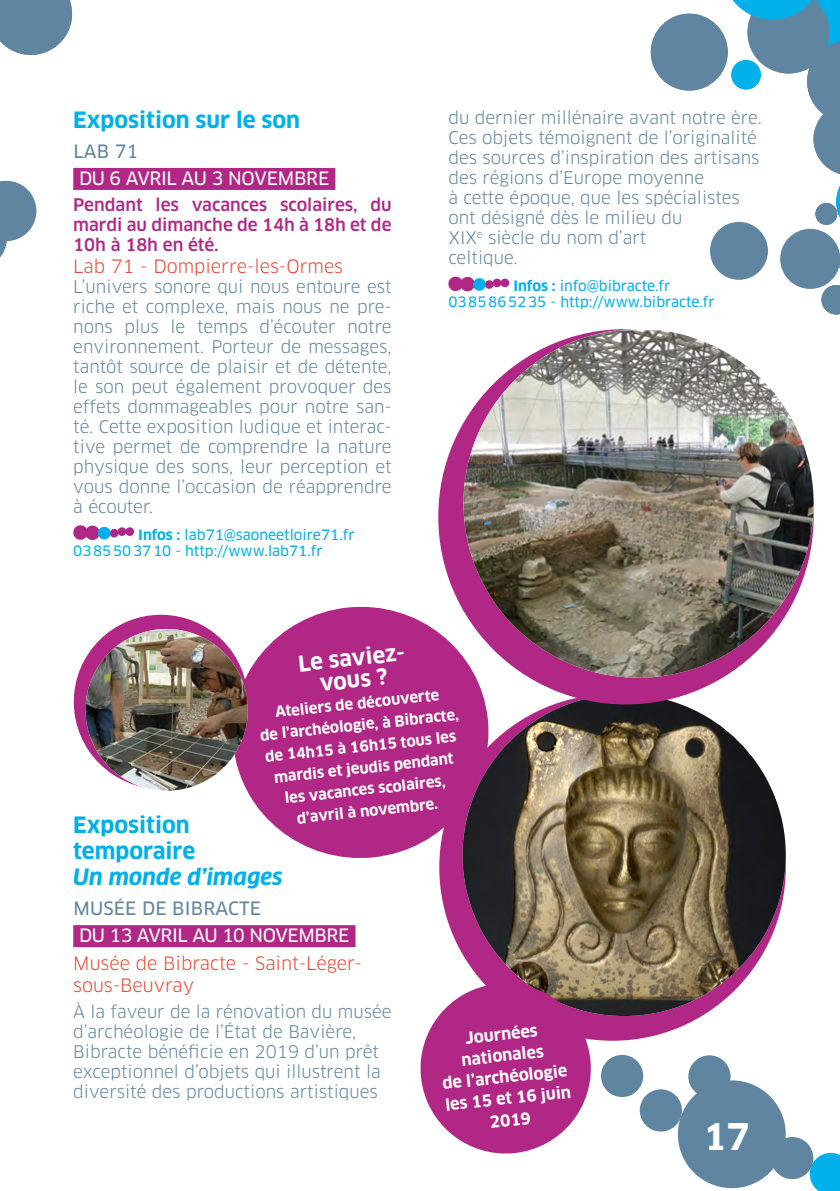
<style>
.page{position:relative;width:840px;height:1191px;background:#fff}
.page>*{position:absolute;margin:0;border:0;box-sizing:border-box;transform-origin:0 0}
.t1{font:700 36px "Clan Pro";color:#fff}
.t2{font:700 22px/26px "Clan Pro";color:#00b0eb}
.t3{font:italic 700 22px "Clan Pro";color:#00b0eb}
.t4{font:700 21.6px/21.6px "Clan Pro";color:#fff;text-align:center}
.t5{font:18px/22px "Clan Pro";color:#e94734}
.t6{font:18px "Clan Pro News";letter-spacing:-.02em;color:#fff}
.t7{font:18px "Clan Pro News";letter-spacing:.01em;color:#6085a1}
.t8{font:17px/20px "Clan Pro";color:#6085a1}
.t9{font:500 17px/20px "Clan Pro";color:#b02786;text-align:justify}
.t10{font:700 16px/21.6px "Clan Pro";color:#fff;text-align:center}
.t11{font:700 14.6px/21.6px "Clan Pro";color:#fff;text-align:center}
.t12{font:14px/16px "Clan Pro News";color:#00b0eb}
.s1{font-family:"Clan Pro";font-weight:700}
</style>
<div class="page">
<div style="left:600px;top:1054px;width:43px;height:43px;background:#6085a1;border-radius:50%"></div>
<div style="left:677px;top:1080px;width:108px;height:108px;background:#6085a1;border-radius:50%"></div>
<div style="left:770px;top:1137px;width:42px;height:42px;background:#6085a1;border-radius:50%"></div>
<svg style="left:809px;top:1152px;width:30px;height:39px"></svg>
<div style="left:639px;top:1089px;width:42px;height:42px;background:#6085a1;border-radius:50%"></div>
<div style="left:688px;top:1055px;width:42px;height:42px;background:#6085a1;border-radius:50%"></div>
<svg style="left:0;top:0;width:72px;height:55px;background:#7394ac"></svg>
<svg style="left:0;top:181px;width:36px;height:77px"></svg>
<div style="left:650px;top:14px;width:77px;height:77px;background:#6085a1;border-radius:50%"></div>
<div style="left:709px;top:222px;width:58px;height:58px;background:#6085a1;border-radius:50%"></div>
<svg style="left:722px;top:0;width:118px;height:314px"></svg>
<div style="left:815px;top:203px;width:21px;height:22px;background:#6085a1;border-radius:50%"></div>
<div style="left:730px;top:60px;width:30px;height:29px;background:#00b0eb;border-radius:50%"></div>
<div style="left:73px;top:168px;width:262px;height:22px;background:#b02786"></div>
<div style="left:73px;top:925px;width:282px;height:22px;background:#b02786"></div>
<svg style="left:73px;top:525px;width:62px;height:15px"></svg>
<svg style="left:448px;top:276px;width:61px;height:16px"></svg>
<div style="left:439px;top:694px;width:346px;height:346px;background:#b02786;border-radius:50%"></div>
<img style="left:462px;top:694px;width:323px;height:322px;border-radius:161px">
<div style="left:438px;top:329px;width:375px;height:375px;background:#b02786;border-radius:50%"></div>
<img style="left:463px;top:330px;width:350px;height:347px">
<svg style="left:226px;top:600px;width:269px;height:264px;fill:#b02786"></svg>
<svg style="left:420px;top:979px;width:175px;height:175px"></svg>
<div style="left:74px;top:615px;width:174px;height:174px;background:#b02786;border-radius:50%"></div>
<img style="left:85px;top:629px;width:163px;height:161px;border-radius:81px">
<p class="t2" style="left:73px;top:107px;width:228px">Exposition sur le son</p>
<p class="t7" style="left:73px;top:140px;width:66px">LAB 71</p>
<p class="t6" style="left:79px;top:168px;width:251px">DU 6 AVRIL AU 3 NOVEMBRE</p>
<p class="t9" style="left:73px;top:194px;width:320px">Pendant les vacances scolaires, du mardi au dimanche de 14h à 18h et de 10h à 18h en été.</p>
<p class="t5" style="left:73px;top:255px;width:271px">Lab 71 - Dompierre-les-Ormes</p>
<p class="t8" style="left:73px;top:276px;width:320px;text-align:justify">L’univers sonore qui nous entoure est riche et complexe, mais nous ne pre&shy;nons plus le temps d’écouter notre environnement. Porteur de messages, tantôt source de plaisir et de détente, le son peut également provoquer des effets dommageables pour notre san&shy;té. Cette exposition ludique et interac&shy;tive permet de comprendre la nature physique des sons, leur perception et vous donne l’occasion de réapprendre à écouter.</p>
<p class="t12" style="left:73px;top:527px;width:283px;text-indent:65px"><span class="s1">Infos :</span> lab71@saoneetloire71.fr<br>0385503710 - http://www.lab71.fr</p>
<p class="t8" style="left:448px;top:108px;width:315px">du dernier millénaire avant notre ère.<br>Ces objets témoignent de l’originalité des sources d’inspiration des artisans des régions d’Europe moyenne<br>à cette époque, que les spécialistes ont désigné dès le milieu du<br>XIX<sup>e</sup> siècle du nom d’art<br>celtique.</p>
<p class="t12" style="left:448px;top:278px;width:268px;text-indent:65px"><span class="s1">Infos :</span> info@bibracte.fr<br>0385865235 - http://www.bibracte.fr</p>
<p class="t4" style="left:297px;top:653px;width:111px;rotate:-6deg">Le saviez&shy;vous ?</p>
<p class="t11" style="left:256px;top:703px;width:201px;rotate:-6deg">Ateliers de découverte<br>de l’archéologie, à Bibracte, de 14h15 à 16h15 tous les mardis et jeudis pendant les vacances scolaires, d’avril à novembre.</p>
<p class="t2" style="left:73px;top:812px;width:123px">Exposition temporaire</p>
<p class="t3" style="left:73px;top:864px;width:211px">Un monde d’images</p>
<p class="t7" style="left:73px;top:897px;width:189px">MUSÉE DE BIBRACTE</p>
<p class="t6" style="left:79px;top:925px;width:271px">DU 13 AVRIL AU 10 NOVEMBRE</p>
<p class="t5" style="left:73px;top:952px;width:290px">Musée de Bibracte - Saint-Léger&shy;sous-Beuvray</p>
<p class="t8" style="left:73px;top:1001px;width:320px">À la faveur de la rénovation du musée d’archéologie de l’État de Bavière, Bibracte bénéficie en 2019 d’un prêt exceptionnel d’objets qui illustrent la diversité des productions artistiques</p>
<p class="t10" style="left:436px;top:1030px;width:128px;rotate:-6deg">Journées nationales<br>de l’archéologie les 15 et 16 juin<br>2019</p>
<h1 class="t1" style="left:703px;top:1115px;width:48px">17</h1>
</div>
